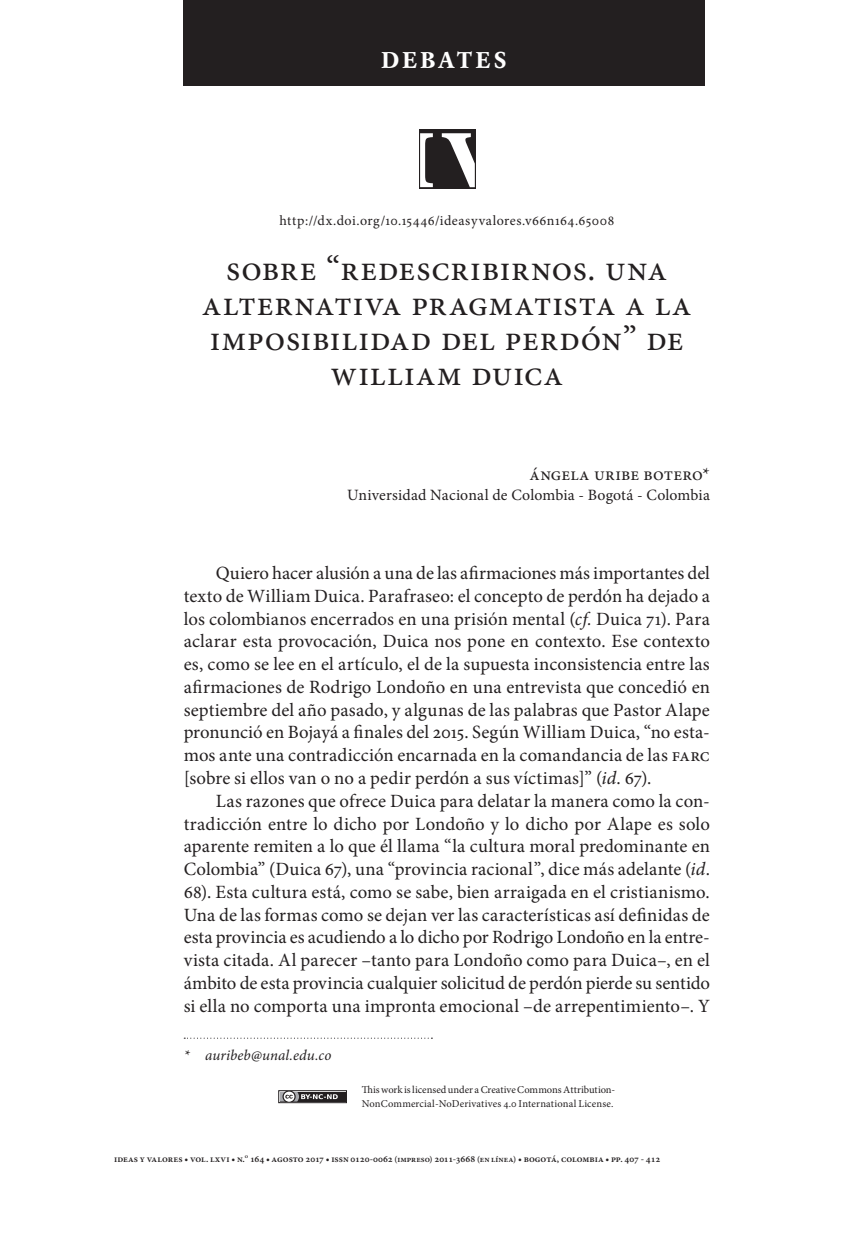
<style>
.page{position:relative;width:844px;height:1241px;background:#fff}
.page>*{position:absolute;margin:0;border:0;box-sizing:border-box;transform-origin:0 0}
.T1{font:35px/35px "Minion Pro";letter-spacing:.02em;color:#231f20;text-align:center}
.Títulos_de_Seccion{font:700 24.5px "Laurentian Std";letter-spacing:.135em;color:#fff}
.Body{font:18.72px/22.8px "Minion Pro";letter-spacing:.01em;color:#231f20;text-align:justify}
.Autor_info{font:18.38px "Minion Pro";letter-spacing:.01em;color:#231f20}
.Autor_info-2{font:15.75px "Minion Pro";letter-spacing:.01em;color:#231f20}
.recibido{font:italic 14.88px "Minion Pro";letter-spacing:.005em;color:#231f20}
.Codigo_DOI{font:14px "Minion Pro";letter-spacing:.025em;color:#231f20}
.t1{font:10.5px/14px "Minion Pro";letter-spacing:.005em;color:#231f20}
.t2{font:600 9.62px "Minion Pro";color:#231f20}
.s1{font-style:italic}
.s2{font-size:8.75px}
</style>
<div class="page">
<div style="left:278px;top:1089px;width:69px;height:13px;border:1px solid #231f20"></div>
<div style="left:280px;top:1091px;width:65px;height:10px;background:#231f20"></div>
<svg style="left:280px;top:1091px;width:57px;height:10px"></svg>
<div style="left:419px;top:129px;width:56px;height:59px;background:#231f20"></div>
<svg style="left:441px;top:133px;width:33px;height:54px"></svg>
<svg style="left:420px;top:133px;width:13px;height:54px"></svg>
<div style="left:184px;top:0;width:520px;height:85px;background:#231f20"></div>
<svg style="left:184px;top:1037px;width:248px;height:1px"></svg>
<p class="Títulos_de_Seccion" style="left:381px;top:46px;width:127px">DEBATES</p>
<p class="Codigo_DOI" style="left:279px;top:211px;width:336px">http://dx.doi.org/10.15446/ideasyvalores.v66n164.65008</p>
<p class="T1" style="left:202px;top:251px;width:491px">Sobre “Redescribirnos. Una alternativa pragmatista a la imposibilidad del perdón” de<br>William Duica</p>
<p class="Autor_info" style="left:529px;top:462px;width:182px">ángela uribe botero*</p>
<p class="Autor_info-2" style="left:347px;top:484px;width:364px">Universidad Nacional de Colombia - Bogotá - Colombia</p>
<p class="Body" style="left:184px;top:561px;width:527px;text-indent:32px">Quiero hacer alusión a una de las afirmaciones más importantes del texto de William Duica. Parafraseo: el concepto de perdón ha dejado a los colombianos encerrados en una prisión mental (<span class="s1">cf.</span> Duica 71). Para aclarar esta provocación, Duica nos pone en contexto. Ese contexto es, como se lee en el artículo, el de la supuesta inconsistencia entre las afirmaciones de Rodrigo Londoño en una entrevista que concedió en septiembre del año pasado, y algunas de las palabras que Pastor Alape pronunció en Bojayá a finales del 2015. Según William Duica, “no esta&shy;mos ante una contradicción encarnada en la comandancia de las farc [sobre si ellos van o no a pedir perdón a sus víctimas]” (<span class="s1">id</span>. 67).</p>
<p class="Body" style="left:184px;top:789px;width:527px;text-indent:32px">Las razones que ofrece Duica para delatar la manera como la con&shy;tradicción entre lo dicho por Londoño y lo dicho por Alape es solo aparente remiten a lo que él llama “la cultura moral predominante en Colombia” (Duica 67), una “provincia racional”, dice más adelante (<span class="s1">id</span>.<br>68). Esta cultura está, como se sabe, bien arraigada en el cristianismo.<br>Una de las formas como se dejan ver las características así definidas de esta provincia es acudiendo a lo dicho por Rodrigo Londoño en la entre&shy;vista citada. Al parecer –tanto para Londoño como para Duica–, en el ámbito de esta provincia cualquier solicitud de perdón pierde su sentido si ella no comporta una impronta emocional –de arrepentimiento–. Y</p>
<p class="recibido" style="left:184px;top:1044px;width:149px">* auribeb@unal.edu.co</p>
<p class="t1" style="left:361px;top:1082px;width:255px">This work is licensed under a Creative Commons Attribution-<br>NonCommercial-NoDerivatives 4.0 International License.</p>
<p class="t2" style="left:114px;top:1151px;width:547px">ideas y valores • vol. lxvi • n.<sup>o</sup> 164 • agosto 2017 • issn 0120-0062 <span class="s2">(impreso)</span> 2011-3668 <span class="s2">(en línea)</span> • bogotá, colombia • pp. 407 - 412</p>
</div>
